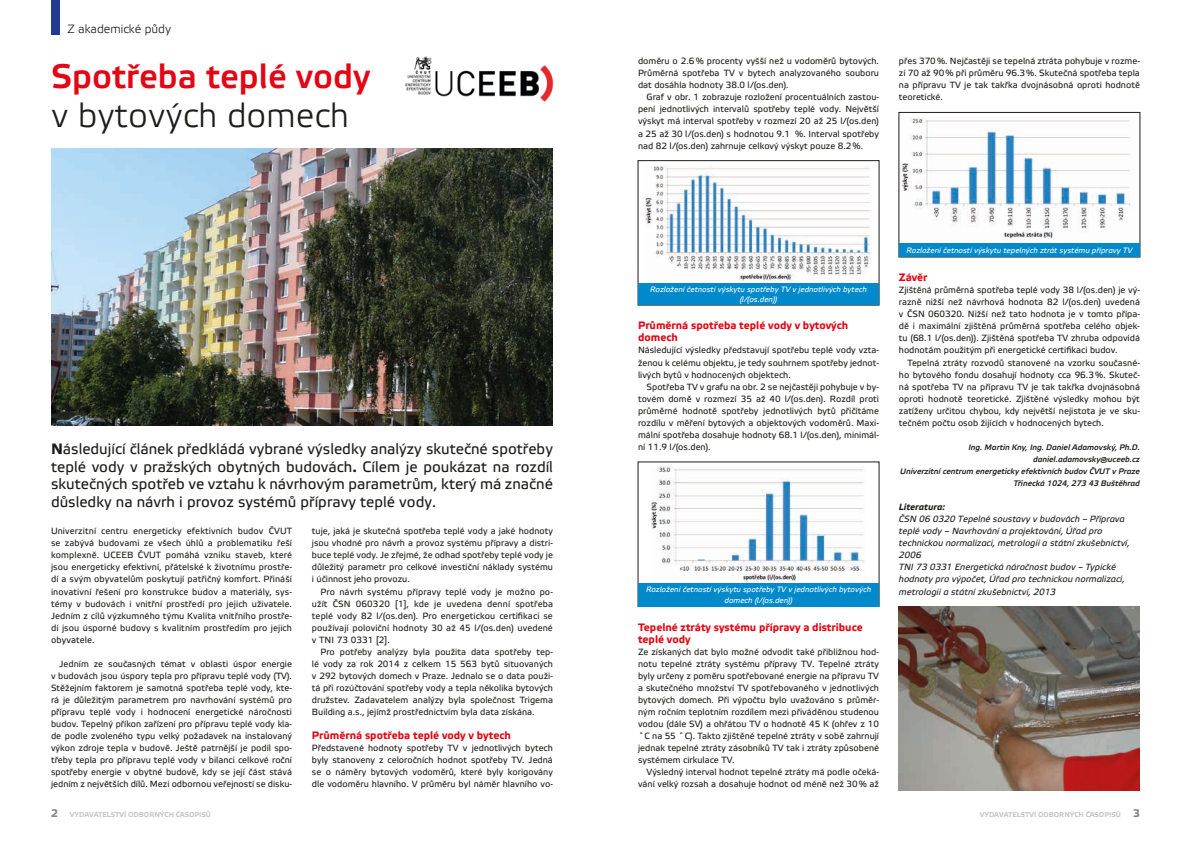
<style>
.page{position:relative;width:1191px;height:842px;background:#fff}
.page>*{position:absolute;margin:0;border:0;box-sizing:border-box;transform-origin:0 0}
.t1{font:700 34px "Elektra Light Pro";color:#e30614}
.t2{font:34px "Elektra Light Pro";color:#1d1d1b}
.t3{font:15px/17.5px "Elektra Text Pro";color:#1d1d1b;text-align:justify}
.t4{font:12px "Elektra Light Pro";color:#1d1d1b}
.t5{font:700 10.8px/12.1px "Elektra Text Pro";color:#e30614}
.t6{font:9px/12.1px "Elektra Text Pro";color:#1d1d1b;text-align:justify}
.t7{font:italic 9px/12.1px "Elektra Text Pro";color:#1d1d1b}
.t8{font:italic 700 9px "Elektra Text Pro";color:#1d1d1b}
.t9{font:italic 8px/12px "Elektra Medium Pro";color:#1d1d1b;text-align:right}
.t10{font:italic 7.8px/10.5px "Elektra Text Pro";color:#fff;text-align:center}
.t11{font:700 7px "Elektra Text Pro";color:#c7c7c6}
.s1{font-weight:700}
.s2{font-size:11px;color:#878787}
</style>
<div class="page">
<div style="left:51px;top:0;width:9px;height:35px;background:#213b8f"></div>
<img style="left:51px;top:149px;width:502px;height:277px">
<img style="left:899px;top:606px;width:241px;height:185px">
<img style="left:405px;top:56px;width:149px;height:46px">
<img style="left:900px;top:117px;width:231px;height:122px">
<div style="left:898px;top:112px;width:242px;height:145px;border:1px solid #1d1d1b"></div>
<img style="left:645px;top:166px;width:226px;height:114px">
<div style="left:638px;top:160px;width:241px;height:145px;border:1px solid #1d1d1b"></div>
<img style="left:651px;top:467px;width:213px;height:116px">
<div style="left:899px;top:244px;width:240px;height:13px;background:#0089cb"></div>
<div style="left:638px;top:283px;width:241px;height:22px;background:#0089cb"></div>
<div style="left:638px;top:583px;width:241px;height:23px;background:#0089cb"></div>
<h3 class="t4" style="left:68px;top:23px;width:105px">Z akademické půdy</h3>
<h1 class="t1" style="left:51px;top:58px;width:321px">Spotřeba teplé vody</h1>
<h1 class="t2" style="left:51px;top:98px;width:299px">v bytových domech</h1>
<p class="t3" style="left:51px;top:441px;width:503px"><span class="s1">N</span>ásledující článek předkládá vybrané výsledky analýzy skutečné spotřeby teplé vody v pražských obytných budovách<span class="s1">.</span> Cílem je poukázat na rozdíl skutečných spotřeb ve vztahu k návrhovým parametrům, který má značné důsledky na návrh i provoz systémů přípravy teplé vody.</p>
<p class="t6" style="left:51px;top:525px;width:242px">Univerzitní centru energeticky efektivních budov ČVUT se zabývá budovami ze všech úhlů a problematiku řeší komplexně. UCEEB ČVUT pomáhá vzniku staveb, které jsou energeticky efektivní, přátelské k životnímu prostře&shy;dí a svým obyvatelům poskytují patřičný komfort. Přináší inovativní řešení pro konstrukce budov a materiály, sys&shy;témy v budovách i vnitřní prostředí pro jejich uživatele.<br>Jedním z cílů výzkumného týmu Kvalita vnitřního prostře&shy;dí jsou úsporné budovy s kvalitním prostředím pro jejich obyvatele.</p>
<p class="t6" style="left:51px;top:658px;width:242px;text-indent:9px">Jedním ze současných témat v oblasti úspor energie v budovách jsou úspory tepla pro přípravu teplé vody (TV).<br>Stěžejním faktorem je samotná spotřeba teplé vody, kte&shy;rá je důležitým parametrem pro navrhování systémů pro přípravu teplé vody i hodnocení energetické náročnosti budov. Tepelný příkon zařízení pro přípravu teplé vody kla&shy;de podle zvoleného typu velký požadavek na instalovaný výkon zdroje tepla v budově. Ještě patrnější je podíl spo&shy;třeby tepla pro přípravu teplé vody v bilanci celkové roční spotřeby energie v obytné budově, kdy se její část stává jedním z největších dílů. Mezi odbornou veřejností se disku-</p>
<p class="t6" style="left:312px;top:525px;width:242px">tuje, jaká je skutečná spotřeba teplé vody a jaké hodnoty jsou vhodné pro návrh a provoz systému přípravy a distri&shy;buce teplé vody. Je zřejmé, že odhad spotřeby teplé vody je důležitý parametr pro celkové investiční náklady systému i účinnost jeho provozu.</p>
<p class="t6" style="left:312px;top:586px;width:242px;text-indent:9px">Pro návrh systému přípravy teplé vody je možno po&shy;užít ČSN 060320 [1], kde je uvedena denní spotřeba teplé vody 82 l/(os.den). Pro energetickou certifikaci se používají poloviční hodnoty 30 až 45 l/(os.den) uvedené v TNI 73 0331 [2].</p>
<p class="t6" style="left:312px;top:646px;width:242px;text-indent:9px">Pro potřeby analýzy byla použita data spotřeby tep&shy;lé vody za rok 2014 z celkem 15 563 bytů situovaných v 292 bytových domech v Praze. Jednalo se o data použi&shy;tá při rozúčtování spotřeby vody a tepla několika bytových družstev. Zadavatelem analýzy byla společnost Trigema Building a.s., jejímž prostřednictvím byla data získána.</p>
<p class="t5" style="left:312px;top:730px;width:200px">Průměrná spotřeba teplé vody v bytech</p>
<p class="t6" style="left:312px;top:742px;width:242px">Představené hodnoty spotřeby TV v jednotlivých bytech byly stanoveny z celoročních hodnot spotřeby TV. Jedná se o náměry bytových vodoměrů, které byly korigovány dle vodoměru hlavního. V průměru byl náměr hlavního vo-</p>
<p class="t6" style="left:638px;top:55px;width:242px">doměru o 2.6% procenty vyšší než u vodoměrů bytových.<br>Průměrná spotřeba TV v bytech analyzovaného souboru dat dosáhla hodnoty 38.0 l/(os.den).</p>
<p class="t6" style="left:638px;top:92px;width:242px;text-indent:9px">Graf v obr. 1 zobrazuje rozložení procentuálních zastou&shy;pení jednotlivých intervalů spotřeby teplé vody. Největší výskyt má interval spotřeby v rozmezí 20 až 25 l/(os.den) a 25 až 30 l/(os.den) s hodnotou 9.1 %. Interval spotřeby nad 82 l/(os.den) zahrnuje celkový výskyt pouze 8.2%.</p>
<p class="t6" style="left:899px;top:55px;width:242px">přes 370%. Nejčastěji se tepelná ztráta pohybuje v rozme&shy;zí 70 až 90% při průměru 96.3%. Skutečná spotřeba tepla na přípravu TV je tak takřka dvojnásobná oproti hodnotě teoretické.</p>
<p class="t10" style="left:650px;top:284px;width:218px">Rozložení četností výskytu spotřeby TV v jednotlivých bytech (l/(os.den))</p>
<p class="t5" style="left:638px;top:320px;width:212px">Průměrná spotřeba teplé vody v bytových domech</p>
<p class="t6" style="left:638px;top:345px;width:242px">Následující výsledky představují spotřebu teplé vody vzta&shy;ženou k celému objektu, je tedy souhrnem spotřeby jednot&shy;livých bytů v hodnocených objektech.</p>
<p class="t6" style="left:638px;top:381px;width:242px;text-indent:9px">Spotřeba TV v grafu na obr. 2 se nejčastěji pohybuje v by&shy;tovém domě v rozmezí 35 až 40 l/(os.den). Rozdíl proti průměrné hodnotě spotřeby jednotlivých bytů přičítáme rozdílu v měření bytových a objektových vodoměrů. Maxi&shy;mální spotřeba dosahuje hodnoty 68.1 l/(os.den), minimál&shy;ní 11.9 l/(os.den).</p>
<p class="t10" style="left:646px;top:585px;width:227px">Rozložení četností výskytu spotřeby TV v jednotlivých bytových domech (l/(os.den))</p>
<p class="t5" style="left:638px;top:621px;width:226px">Tepelné ztráty systému přípravy a distribuce teplé vody</p>
<p class="t6" style="left:638px;top:646px;width:242px">Ze získaných dat bylo možné odvodit také přibližnou hod&shy;notu tepelné ztráty systému přípravy TV. Tepelné ztráty byly určeny z poměru spotřebované energie na přípravu TV a skutečného množství TV spotřebovaného v jednotlivých bytových domech. Při výpočtu bylo uvažováno s průměr&shy;ným ročním teplotním rozdílem mezi přiváděnou studenou vodou (dále SV) a ohřátou TV o hodnotě 45 K (ohřev z 10 ˚C na 55 ˚C). Takto zjištěné tepelné ztráty v sobě zahrnují jednak tepelné ztráty zásobníků TV tak i ztráty způsobené systémem cirkulace TV.</p>
<p class="t6" style="left:638px;top:766px;width:242px;text-align:right">Výsledný interval hodnot tepelné ztráty má podle očeká&shy;vání velký rozsah a dosahuje hodnot od méně než 30% až</p>
<p class="t10" style="left:906px;top:245px;width:227px">Rozložení četností výskytu tepelných ztrát systému přípravy TV</p>
<p class="t5" style="left:899px;top:272px;width:30px">Závěr</p>
<p class="t6" style="left:899px;top:284px;width:242px">Zjištěná průměrná spotřeba teplé vody 38 l/(os.den) je vý&shy;razně nižší než návrhová hodnota 82 l/(os.den) uvedená v ČSN 060320. Nižší než tato hodnota je v tomto přípa&shy;dě i maximální zjištěná průměrná spotřeba celého objek&shy;tu (68.1 l/(os.den)). Zjištěná spotřeba TV zhruba odpovídá hodnotám použitým při energetické certifikaci budov.</p>
<p class="t6" style="left:899px;top:357px;width:242px;text-indent:9px">Tepelná ztráty rozvodů stanovené na vzorku současné&shy;ho bytového fondu dosahují hodnoty cca 96.3%. Skuteč&shy;ná spotřeba TV na přípravu TV je tak takřka dvojnásobná oproti hodnotě teoretické. Zjištěné výsledky mohou být zatíženy určitou chybou, kdy největší nejistota je ve sku&shy;tečném počtu osob žijících v hodnocených bytech.</p>
<p class="t9" style="left:900px;top:441px;width:241px">Ing. Martin Kny, Ing. Daniel Adamovský, Ph.D. daniel.adamovsky@uceeb.cz<br>Univerzitní centrum energeticky efektivních budov ČVUT v Praze Třinecká 1024, 273 43 Buštěhrad</p>
<p class="t8" style="left:899px;top:502px;width:48px">Literatura:</p>
<p class="t7" style="left:899px;top:513px;width:232px">ČSN 06 0320 Tepelné soustavy v budovách – Příprava teplé vody – Navrhování a projektování, Úřad pro technickou normalizaci, metrologii a státní zkušebnictví, 2006<br>TNI 73 0331 Energetická náročnost budov – Typické hodnoty pro výpočet, Úřad pro technickou normalizaci, metrologii a státní zkušebnictví, 2013</p>
<p class="t11" style="left:51px;top:810px;width:161px"><span class="s2">2</span> VYDAVATELSTVÍ ODBORNÝCH ČASOPISŮ</p>
<p class="t11" style="left:980px;top:810px;width:161px">VYDAVATELSTVÍ ODBORNÝCH ČASOPISŮ <span class="s2">3</span></p>
</div>
